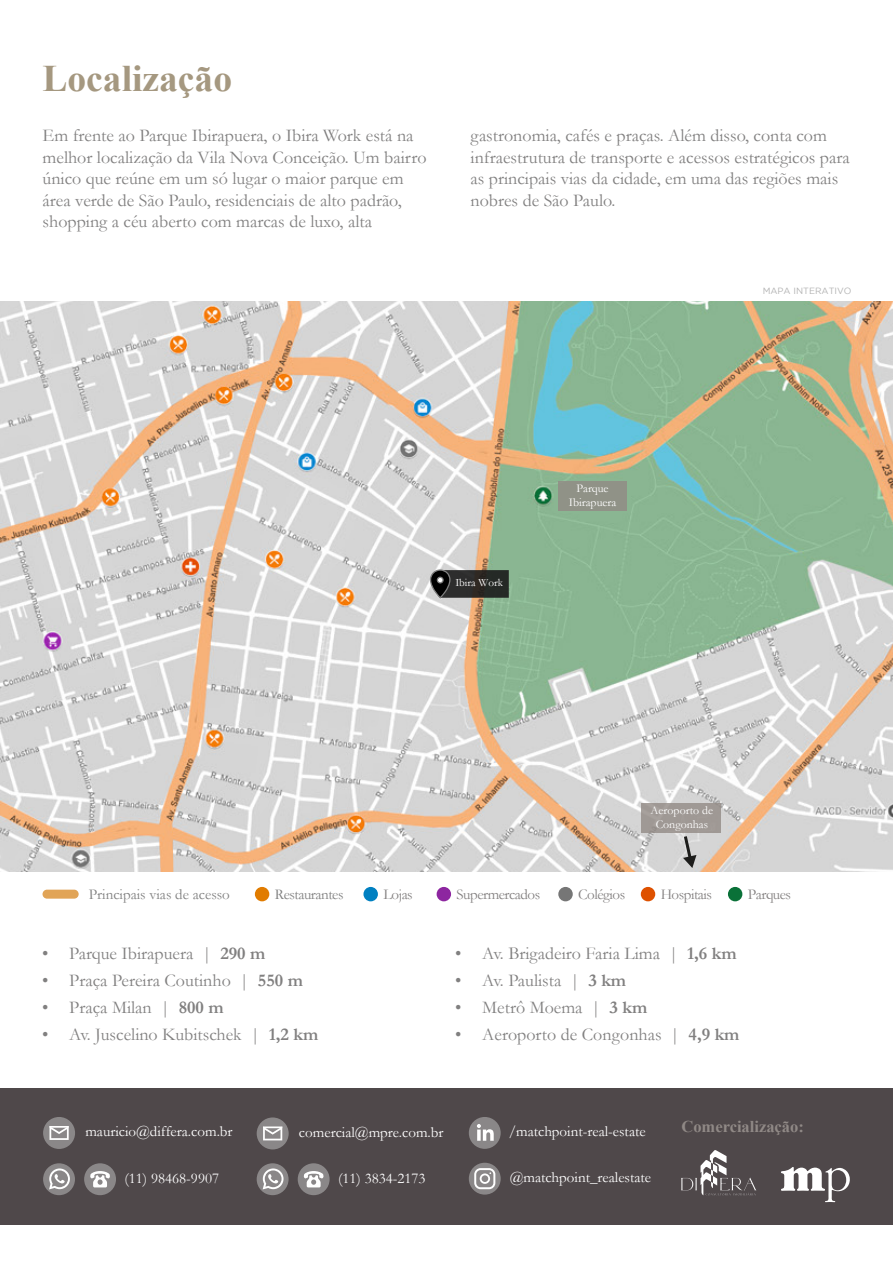
<style>
.page{position:relative;width:893px;height:1263px;background:#fff}
.page>*{position:absolute;margin:0;border:0;box-sizing:border-box;transform-origin:0 0}
.t1{font:700 37.5px "Times New Roman";color:#a59880}
.t2{font:18px/21.6px "Garamond";color:#818080}
.t3{font:700 16.5px "Times New Roman";color:#908986}
.t4{font:15px "Garamond";color:#fff}
.t5{font:15px "Garamond";letter-spacing:-.03em;color:#838080}
.t6{font:15px "Garamond";color:#808080}
.t7{font:15px "Garamond";letter-spacing:-.03em;color:#808080}
.t8{font:11.85px/13.4px "Garamond";color:#fff;text-align:center}
.t9{font:11.1px "Garamond";color:#fff}
.t10{font:9px "Gotham";color:#b2b2b2}
.s1{font-weight:700}
</style>
<div class="page">
<img style="left:0;top:302px;width:893px;height:570px">
<div style="left:0;top:1088px;width:893px;height:137px;background:#4f484a"></div>
<svg style="left:781px;top:1167px;width:69px;height:35px"></svg>
<div style="left:469px;top:1117px;width:32px;height:32px;background:#8a8788;border-radius:50%"></div>
<svg style="left:477px;top:1124px;width:17px;height:17px"></svg>
<svg style="left:469px;top:1163px;width:32px;height:31px"></svg>
<svg style="left:474px;top:1168px;width:21px;height:21px"></svg>
<svg style="left:257px;top:1117px;width:32px;height:32px"></svg>
<svg style="left:263px;top:1126px;width:19px;height:14px"></svg>
<div style="left:43px;top:1117px;width:32px;height:32px;background:#8a8788;border-radius:50%"></div>
<svg style="left:49px;top:1128px;width:20px;height:12px"></svg>
<hr style="left:49px;top:1126px;width:20px;height:2px;background:#fff">
<svg style="left:257px;top:1163px;width:32px;height:32px"></svg>
<svg style="left:263px;top:1168px;width:21px;height:21px"></svg>
<svg style="left:298px;top:1163px;width:32px;height:32px"></svg>
<svg style="left:304px;top:1171px;width:20px;height:16px"></svg>
<svg style="left:43px;top:1163px;width:32px;height:32px"></svg>
<svg style="left:49px;top:1168px;width:21px;height:21px"></svg>
<svg style="left:84px;top:1163px;width:32px;height:32px"></svg>
<svg style="left:90px;top:1171px;width:20px;height:16px"></svg>
<div style="left:43px;top:890px;width:36px;height:9px;background:#e1a457;border-radius:4px"></div>
<div style="left:255px;top:887px;width:14px;height:14px;background:#e17c00;border-radius:50%"></div>
<svg style="left:681px;top:1150px;width:76px;height:45px"></svg>
<div style="left:558px;top:482px;width:68px;height:29px;background:#909287"></div>
<div style="left:642px;top:803px;width:79px;height:29px;background:#9f9995"></div>
<svg style="left:430px;top:569px;width:79px;height:30px;background:#3b3c39"></svg>
<div style="left:363px;top:887px;width:15px;height:14px;background:#0080c1;border-radius:50%"></div>
<div style="left:437px;top:887px;width:14px;height:14px;background:#8d26a0;border-radius:50%"></div>
<div style="left:558px;top:887px;width:15px;height:14px;background:#767676;border-radius:50%"></div>
<div style="left:641px;top:887px;width:14px;height:14px;background:#de5100;border-radius:50%"></div>
<div style="left:728px;top:887px;width:14px;height:14px;background:#0a7138;border-radius:50%"></div>
<svg style="left:682px;top:833px;width:14px;height:35px"></svg>
<h1 class="t1" style="left:43px;top:52px;width:191px">Localização</h1>
<p class="t2" style="left:43px;top:124px;width:385px">Em frente ao Parque Ibirapuera, o Ibira Work está na melhor localização da Vila Nova Conceição. Um bairro único que reúne em um só lugar o maior parque em área verde de São Paulo, residenciais de alto padrão, shopping a céu aberto com marcas de luxo, alta</p>
<p class="t2" style="left:471px;top:124px;width:381px">gastronomia, cafés e praças. Além disso, conta com infraestrutura de transporte e acessos estratégicos para as principais vias da cidade, em uma das regiões mais nobres de São Paulo.</p>
<p class="t9" style="left:455px;top:575px;width:49px">Ibira Work</p>
<p class="t8" style="left:569px;top:481px;width:49px">Parque<br>Ibirapuera</p>
<p class="t10" style="left:763px;top:286px;width:90px">MAPA INTERATIVO</p>
<p class="t6" style="left:89px;top:884px;width:143px">Principais vias de acesso</p>
<p class="t7" style="left:275px;top:884px;width:70px">Restaurantes</p>
<p class="t2" style="left:42px;top:942px;width:225px">• Parque Ibirapuera | <span class="s1">290 m</span></p>
<p class="t2" style="left:42px;top:969px;width:262px">• Praça Pereira Coutinho | <span class="s1">550 m</span></p>
<p class="t2" style="left:42px;top:996px;width:183px">• Praça Milan | <span class="s1">800 m</span></p>
<p class="t2" style="left:42px;top:1023px;width:277px">• Av. Juscelino Kubitschek | <span class="s1">1,2 km</span></p>
<p class="t8" style="left:651px;top:804px;width:64px">Aeroporto de<br>Congonhas</p>
<p class="t5" style="left:383px;top:884px;width:31px">Lojas</p>
<p class="t5" style="left:456px;top:884px;width:85px">Supermercados</p>
<p class="t5" style="left:578px;top:884px;width:48px">Colégios</p>
<p class="t5" style="left:661px;top:884px;width:53px">Hospitais</p>
<p class="t5" style="left:748px;top:884px;width:45px">Parques</p>
<p class="t2" style="left:455px;top:942px;width:283px">• Av. Brigadeiro Faria Lima | <span class="s1">1,6 km</span></p>
<p class="t2" style="left:455px;top:969px;width:172px">• Av. Paulista | <span class="s1">3 km</span></p>
<p class="t2" style="left:455px;top:996px;width:194px">• Metrô Moema | <span class="s1">3 km</span></p>
<p class="t2" style="left:455px;top:1023px;width:286px">• Aeroporto de Congonhas | <span class="s1">4,9 km</span></p>
<p class="t4" style="left:85px;top:1122px;width:149px">mauricio@differa.com.br</p>
<p class="t4" style="left:299px;top:1122px;width:146px">comercial@mpre.com.br</p>
<p class="t4" style="left:125px;top:1168px;width:96px">(11) 98468-9907</p>
<p class="t4" style="left:338px;top:1168px;width:89px">(11) 3834-2173</p>
<p class="t4" style="left:509px;top:1121px;width:138px">/matchpoint-real-estate</p>
<p class="t4" style="left:510px;top:1167px;width:143px">@matchpoint_realestate</p>
<p class="t3" style="left:681px;top:1115px;width:124px">Comercialização:</p>
</div>
